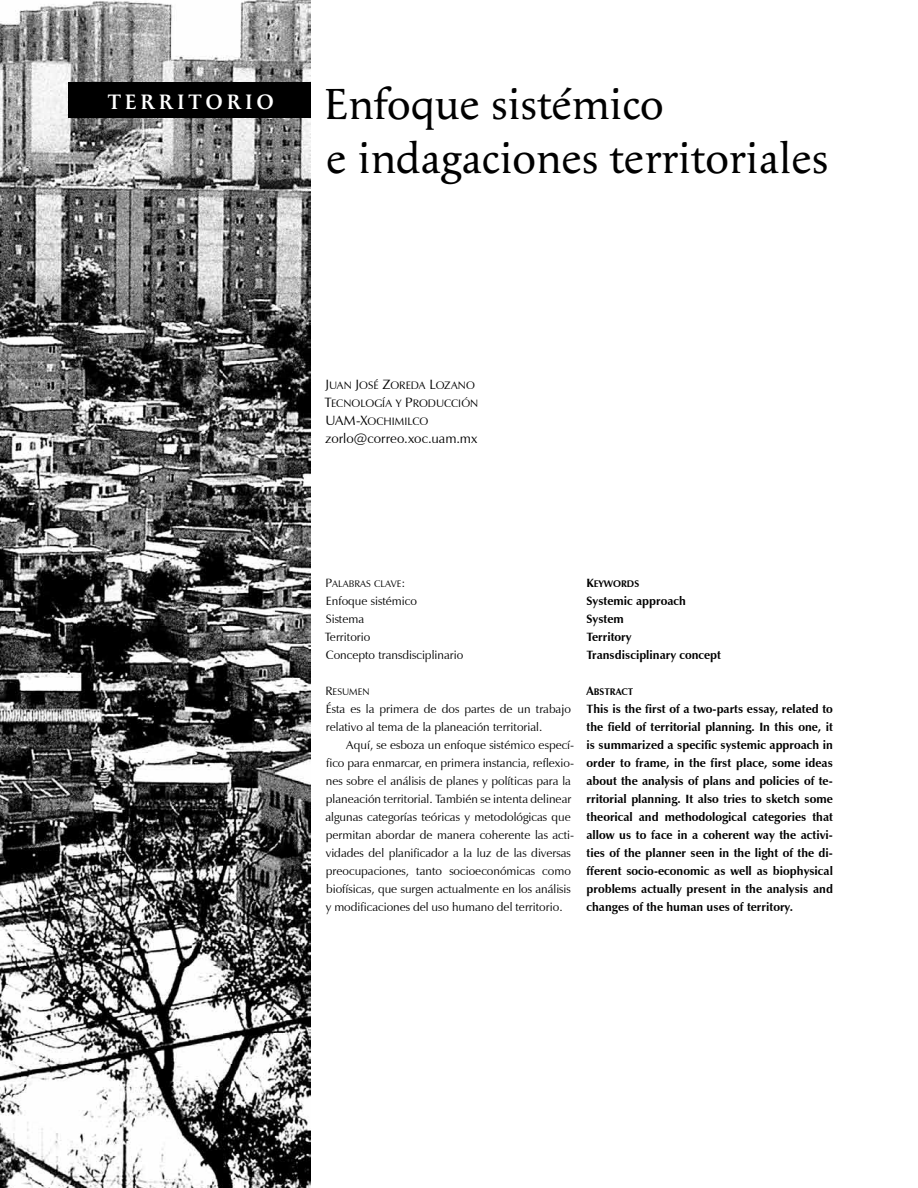
<style>
.page{position:relative;width:918px;height:1188px;background:#fff}
.page>*{position:absolute;margin:0;border:0;box-sizing:border-box;transform-origin:0 0}
.t1{font:45px/54px "Apolline";color:#000}
.t2{font:13.5px "Zapf Humanist 601 BT";letter-spacing:.005em;color:#000}
.t3{font:12px/18px "Zapf Humanist 601 BT";color:#000}
.t4{font:700 12px/18px "Zapf Humanist 601 BT";color:#000}
.t5{font:10.8px/18px "Zapf Humanist 601 BT Roman SC800";letter-spacing:.005em;color:#000}
.t6{font:9.6px "Zapf Humanist 601 BT Roman SC800";color:#000}
.t7{font:9.6px "Zapf Humanist 601 BT Bold SC800";color:#000}
.s1{font-size:13.5px}
.s2{font-size:12px}
</style>
<div class="page">
<img style="left:0;top:0;width:310px;height:1188px">
<div style="left:68px;top:82px;width:243px;height:36px;background:#000"></div>
<svg style="left:179px;top:1117px;width:20px;height:7px"></svg>
<h1 class="t1" style="left:326px;top:77px;width:504px;text-indent:-219px"><sup>T</sup> <sup>E</sup> <sup>R</sup> <sup>R</sup> <sup>I</sup> <sup>T</sup> <sup>O</sup> <sup>R</sup> <sup>I</sup> <sup>O</sup> Enfoque sistémico<br>e indagaciones territoriales</h1>
<p class="t5" style="left:325px;top:376px;width:152px"><span class="s1">J</span>UAN <span class="s1">J</span>OSÉ <span class="s1">Z</span>OREDA <span class="s1">L</span>OZANO<br><span class="s1">T</span>ECNOLOGÍA Y <span class="s1">P</span>RODUCC</p>
<p class="t5" style="left:458px;top:394px;width:21px">IÓN</p>
<p class="t5" style="left:325px;top:412px;width:104px"><span class="s1">UAM-X</span>OCHIMILCO</p>
<p class="t2" style="left:326px;top:429px;width:154px">zorlo@correo.xoc.uam.mx</p>
<p class="t6" style="left:326px;top:577px;width:81px"><span class="s2">P</span>ALABRAS CLAVE<span class="s2">:</span></p>
<p class="t3" style="left:325px;top:591px;width:140px">Enfoque sistémico<br>Sistema<br>Territorio<br>Concepto transdisciplinario</p>
<p class="t6" style="left:325px;top:685px;width:20px"><span class="s2">R</span>ESUM</p>
<p class="t6" style="left:358px;top:685px;width:13px">EN</p>
<p class="t3" style="left:326px;top:699px;width:247px">Ésta es la primera de dos partes de un trabajo relativo al tema de la planeación territorial.</p>
<p class="t3" style="left:326px;top:735px;width:250px;text-indent:21px">Aquí, se esboza un enfoque sistémico especí&shy;fico para enmarcar, en primera instancia, reflexio&shy;nes sobre el análisis de planes y políticas para la planeación territorial. También se intenta delinear algunas categorías teóricas y metodológicas que permitan abordar de manera coherente las acti&shy;vidades del planificador a la luz de las diversas preocupaciones, tanto socioeconómicas como biofísicas, que surgen actualmente en los análisis y modificaciones del uso humano del territorio.</p>
<p class="t7" style="left:587px;top:577px;width:54px"><span class="s2">K</span>EYWORDS</p>
<p class="t4" style="left:587px;top:591px;width:136px">Systemic approach<br>System<br>Territory<br>Transdisciplinary concept</p>
<p class="t7" style="left:587px;top:685px;width:48px"><span class="s2">A</span>BSTRACT</p>
<p class="t4" style="left:587px;top:699px;width:248px;text-align:justify">This is the first of a two-parts essay, related to the field of territorial planning. In this one, it is summarized a specific systemic approach in order to frame, in the first place, some ideas about the analysis of plans and policies of te&shy;rritorial planning. It also tries to sketch some theorical and methodological categories that allow us to face in a coherent way the activi&shy;ties of the planner seen in the light of the di&shy;fferent socio-economic as well as biophysical problems actually present in the analysis and changes of the human uses of territory.</p>
</div>
